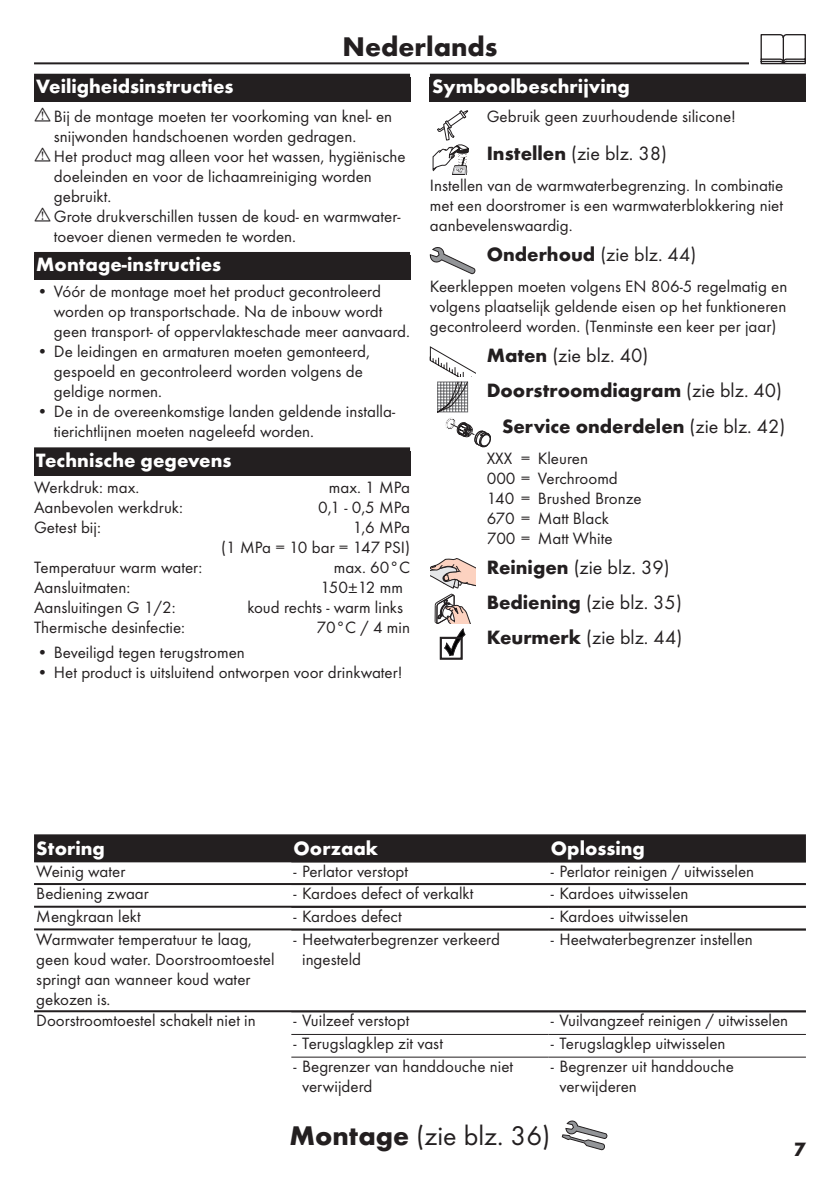
<style>
.page{position:relative;width:840px;height:1191px;background:#fff}
.page>*{position:absolute;margin:0;border:0;box-sizing:border-box;transform-origin:0 0}
.Montage_mit_Symbol_N{font:28px "Futura TOT Boo";color:#231f20}
.Sprache_Rahmenwechse{font:700 28px "Futura TOT";color:#231f20}
.Ueberschrift_Grafik{font:20px "Futura TOT Boo";color:#231f20}
.Ueberschrift_Grafik-2{font:700 20px "Futura TOT";color:#231f20}
.Ueberschrift_NL{font:700 20px "Futura TOT";color:#fff}
.Tabelle_Kopf_NL{font:700 20px "Futura TOT";color:#fff}
.Ueberschrift___NL{font:700 20px "Futura TOT";color:#fff}
.Normaltext_nach_Graf{font:17px/20px "Futura TOT Boo";color:#231f20}
.Techn__Daten_NL{font:17px/20px "Futura TOT Boo";color:#231f20;text-align:right}
.Tabelle_Spalte_NL{font:17px/20px "Futura TOT Boo";color:#231f20}
.Farbe_NL{font:17px/20px "Futura TOT Boo";color:#231f20}
.Normaltext_Grafik_NL{font:17px "Futura TOT Boo";color:#231f20}
.s1{font-family:"Futura TOT";font-weight:700}
.s2{font-family:"Futura TOT Boo";font-weight:400}
</style>
<div class="page">
<hr style="left:34px;top:62px;width:771px;height:2px;background:#231f20">
<div style="left:748px;top:34px;width:68px;height:34px;background:#fff"></div>
<svg style="left:760px;top:34px;width:45px;height:30px"></svg>
<svg style="left:561px;top:1120px;width:46px;height:30px"></svg>
<div style="left:34px;top:74px;width:376px;height:28px;background:#231f20"></div>
<div style="left:34px;top:252px;width:376px;height:28px;background:#231f20"></div>
<div style="left:34px;top:447px;width:376px;height:28px;background:#231f20"></div>
<div style="left:429px;top:74px;width:376px;height:28px;background:#231f20"></div>
<svg style="left:432px;top:110px;width:36px;height:65px"></svg>
<svg style="left:429px;top:247px;width:46px;height:27px"></svg>
<svg style="left:429px;top:346px;width:61px;height:101px"></svg>
<svg style="left:430px;top:558px;width:45px;height:30px"></svg>
<svg style="left:434px;top:594px;width:36px;height:65px"></svg>
<div style="left:34px;top:834px;width:771px;height:26px;background:#231f20"></div>
<hr style="left:34px;top:860px;width:771px;height:2px;background:#231f20">
<hr style="left:34px;top:883px;width:771px;height:2px;background:#231f20">
<hr style="left:34px;top:905px;width:771px;height:2px;background:#231f20">
<hr style="left:34px;top:928px;width:771px;height:2px;background:#231f20">
<hr style="left:34px;top:1010px;width:771px;height:2px;background:#231f20">
<hr style="left:291px;top:1034px;width:257px;height:1px;background:#231f20">
<hr style="left:548px;top:1034px;width:257px;height:1px;background:#231f20">
<hr style="left:291px;top:1056px;width:257px;height:1px;background:#231f20">
<hr style="left:548px;top:1056px;width:257px;height:1px;background:#231f20">
<p class="Sprache_Rahmenwechse" style="left:342px;top:29px;width:156px">Nederlands</p>
<p class="Ueberschrift___NL" style="left:36px;top:74px;width:198px">Veiligheidsinstructies</p>
<p class="Normaltext_nach_Graf" style="left:54px;top:106px;width:339px">Bij de montage moeten ter voorkoming van knel- en snijwonden handschoenen worden gedragen.</p>
<p class="Normaltext_nach_Graf" style="left:54px;top:146px;width:353px">Het product mag alleen voor het wassen, hygiënische doeleinden en voor de lichaamreiniging worden gebruikt.</p>
<p class="Normaltext_nach_Graf" style="left:54px;top:206px;width:348px">Grote drukverschillen tussen de koud- en warmwater&shy;toevoer dienen vermeden te worden.</p>
<p class="Ueberschrift_NL" style="left:36px;top:252px;width:186px">Montage-instructies</p>
<p class="Normaltext_nach_Graf" style="left:54px;top:281px;width:357px;text-indent:-17px">• Vóór de montage moet het product gecontroleerd worden op transportschade. Na de inbouw wordt geen transport- of oppervlakteschade meer aanvaard.</p>
<p class="Normaltext_nach_Graf" style="left:54px;top:341px;width:317px;text-indent:-17px">• De leidingen en armaturen moeten gemonteerd, gespoeld en gecontroleerd worden volgens de geldige normen.</p>
<p class="Normaltext_nach_Graf" style="left:54px;top:401px;width:342px;text-indent:-17px">• De in de overeenkomstige landen geldende installa&shy;tierichtlijnen moeten nageleefd worden.</p>
<p class="Ueberschrift_NL" style="left:36px;top:448px;width:196px">Technische gegevens</p>
<p class="Techn__Daten_NL" style="left:34px;top:477px;width:107px">Werkdruk: max.</p>
<p class="Techn__Daten_NL" style="left:329px;top:477px;width:83px">max. 1 MPa</p>
<p class="Techn__Daten_NL" style="left:34px;top:497px;width:150px">Aanbevolen werkdruk:</p>
<p class="Techn__Daten_NL" style="left:318px;top:497px;width:93px">0,1 - 0,5 MPa</p>
<p class="Techn__Daten_NL" style="left:34px;top:517px;width:68px">Getest bij:</p>
<p class="Techn__Daten_NL" style="left:221px;top:517px;width:190px">1,6 MPa<br>(1 MPa = 10 bar = 147 PSI)</p>
<p class="Techn__Daten_NL" style="left:34px;top:557px;width:170px">Temperatuur warm water:</p>
<p class="Techn__Daten_NL" style="left:333px;top:557px;width:78px">max. 60°C</p>
<p class="Techn__Daten_NL" style="left:34px;top:577px;width:98px">Aansluitmaten:</p>
<p class="Techn__Daten_NL" style="left:320px;top:577px;width:84px">150±12 mm</p>
<p class="Techn__Daten_NL" style="left:34px;top:597px;width:143px">Aansluitingen G 1/2:</p>
<p class="Techn__Daten_NL" style="left:247px;top:597px;width:157px">koud rechts - warm links</p>
<p class="Techn__Daten_NL" style="left:34px;top:617px;width:152px">Thermische desinfectie:</p>
<p class="Techn__Daten_NL" style="left:316px;top:617px;width:95px">70°C / 4 min</p>
<p class="Normaltext_nach_Graf" style="left:37px;top:642px;width:209px">• Beveiligd tegen terugstromen</p>
<p class="Normaltext_nach_Graf" style="left:37px;top:662px;width:367px">• Het product is uitsluitend ontworpen voor drinkwater!</p>
<p class="Ueberschrift_NL" style="left:432px;top:74px;width:199px">Symboolbeschrijving</p>
<p class="Normaltext_Grafik_NL" style="left:486px;top:106px;width:251px">Gebruik geen zuurhoudende silicone!</p>
<p class="Ueberschrift_Grafik" style="left:486px;top:141px;width:182px"><span class="s1">Instellen</span> (zie blz. 38)</p>
<p class="Normaltext_nach_Graf" style="left:429px;top:175px;width:355px;text-align:justify">Instellen van de warmwaterbegrenzing. In combinatie met een doorstromer is een warmwaterblokkering niet aanbevelenswaardig.</p>
<p class="Ueberschrift_Grafik" style="left:486px;top:242px;width:211px"><span class="s1">Onderhoud</span> (zie blz. 44)</p>
<p class="Normaltext_nach_Graf" style="left:429px;top:276px;width:359px;text-align:justify">Keerkleppen moeten volgens EN 806-5 regelmatig en volgens plaatselijk geldende eisen op het funktioneren gecontroleerd worden. (Tenminste een keer per jaar)</p>
<p class="Ueberschrift_Grafik" style="left:486px;top:343px;width:163px"><span class="s1">Maten</span> (zie blz. 40)</p>
<p class="Ueberschrift_Grafik-2" style="left:486px;top:378px;width:297px">Doorstroomdiagram <span class="s2">(zie blz. 40)</span></p>
<p class="Ueberschrift_Grafik-2" style="left:501px;top:413px;width:285px">Service onderdelen <span class="s2">(zie blz. 42)</span></p>
<p class="Farbe_NL" style="left:486px;top:448px;width:156px">XXX = Kleuren<br>000 = Verchroomd<br>140 = Brushed Bronze<br>670 = Matt Black<br>700 = Matt White</p>
<p class="Ueberschrift_Grafik" style="left:486px;top:555px;width:184px"><span class="s1">Reinigen</span> (zie blz. 39)</p>
<p class="Ueberschrift_Grafik" style="left:486px;top:590px;width:196px"><span class="s1">Bediening</span> (zie blz. 35)</p>
<p class="Ueberschrift_Grafik" style="left:486px;top:626px;width:197px"><span class="s1">Keurmerk</span> (zie blz. 44)</p>
<p class="Tabelle_Kopf_NL" style="left:36px;top:835px;width:70px">Storing</p>
<p class="Tabelle_Kopf_NL" style="left:293px;top:835px;width:86px">Oorzaak</p>
<p class="Tabelle_Kopf_NL" style="left:550px;top:835px;width:95px">Oplossing</p>
<p class="Tabelle_Spalte_NL" style="left:36px;top:860px;width:90px">Weinig water</p>
<p class="Normaltext_nach_Graf" style="left:293px;top:860px;width:116px">- Perlator verstopt</p>
<p class="Normaltext_nach_Graf" style="left:550px;top:860px;width:205px">- Perlator reinigen / uitwisselen</p>
<p class="Tabelle_Spalte_NL" style="left:36px;top:883px;width:114px">Bediening zwaar</p>
<p class="Normaltext_nach_Graf" style="left:293px;top:883px;width:181px">- Kardoes defect of verkalkt</p>
<p class="Normaltext_nach_Graf" style="left:550px;top:883px;width:139px">- Kardoes uitwisselen</p>
<p class="Tabelle_Spalte_NL" style="left:36px;top:906px;width:106px">Mengkraan lekt</p>
<p class="Normaltext_nach_Graf" style="left:293px;top:906px;width:109px">- Kardoes defect</p>
<p class="Normaltext_nach_Graf" style="left:550px;top:906px;width:139px">- Kardoes uitwisselen</p>
<p class="Tabelle_Spalte_NL" style="left:36px;top:928px;width:239px">Warmwater temperatuur te laag, geen koud water. Doorstroomtoestel springt aan wanneer koud water gekozen is.</p>
<p class="Normaltext_nach_Graf" style="left:302px;top:928px;width:199px;text-indent:-9px">- Heetwaterbegrenzer verkeerd ingesteld</p>
<p class="Normaltext_nach_Graf" style="left:550px;top:928px;width:203px">- Heetwaterbegrenzer instellen</p>
<p class="Tabelle_Spalte_NL" style="left:36px;top:1010px;width:221px">Doorstroomtoestel schakelt niet in</p>
<p class="Normaltext_nach_Graf" style="left:293px;top:1010px;width:117px">- Vuilzeef verstopt</p>
<p class="Normaltext_nach_Graf" style="left:550px;top:1010px;width:239px">- Vuilvangzeef reinigen / uitwisselen</p>
<p class="Normaltext_nach_Graf" style="left:293px;top:1033px;width:151px">- Terugslagklep zit vast</p>
<p class="Normaltext_nach_Graf" style="left:550px;top:1033px;width:176px">- Terugslagklep uitwisselen</p>
<p class="Normaltext_nach_Graf" style="left:302px;top:1056px;width:212px;text-indent:-9px">- Begrenzer van handdouche niet verwijderd</p>
<p class="Normaltext_nach_Graf" style="left:559px;top:1056px;width:176px;text-indent:-9px">- Begrenzer uit handdouche verwijderen</p>
<p class="Montage_mit_Symbol_N" style="left:289px;top:1119px;width:262px"><span class="s1">Montage</span> (zie blz. 36)</p>
<p class="Ueberschrift_Grafik-2" style="left:793px;top:1136px;width:13px">7</p>
</div>
